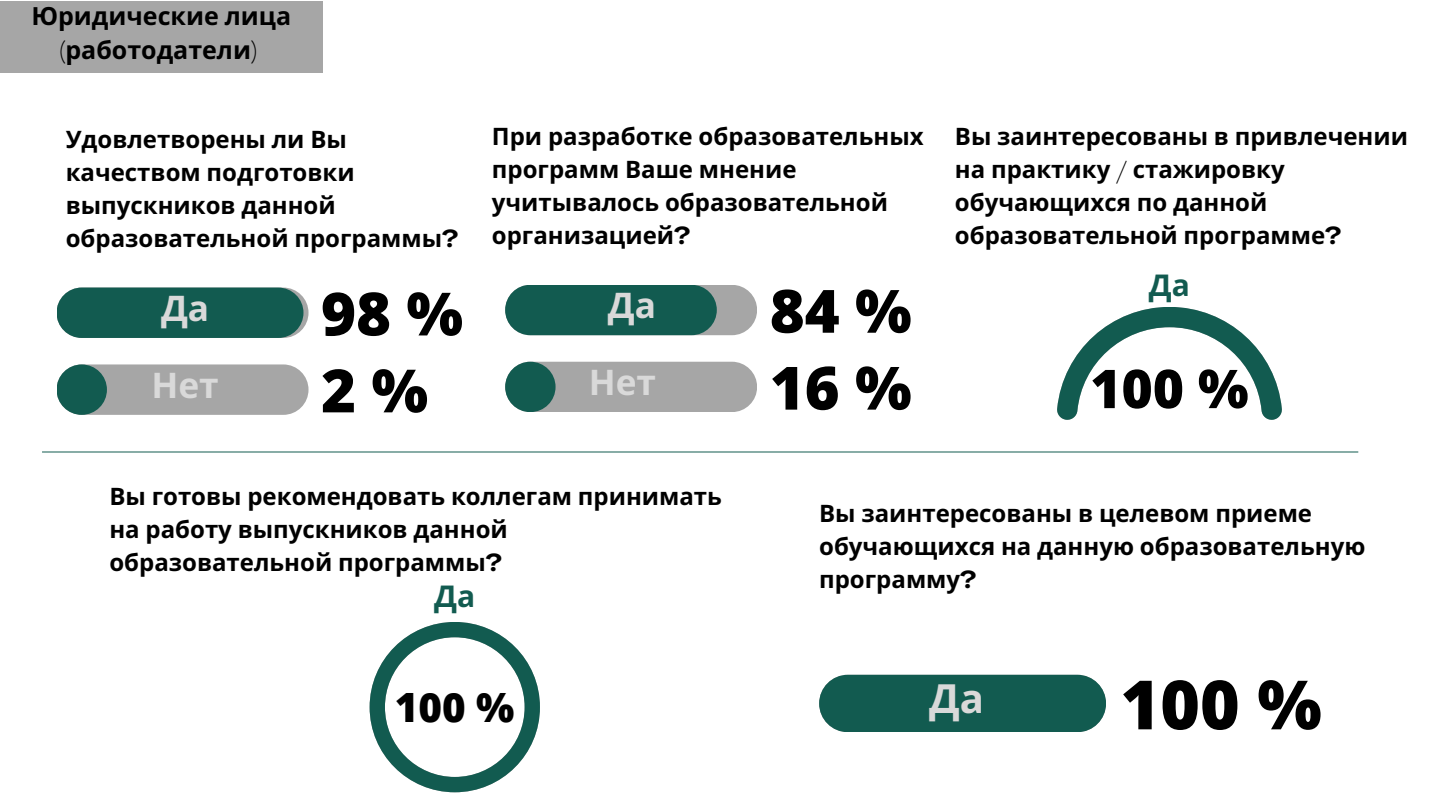
<style>
.page{position:relative;width:1440px;height:810px;background:#fff}
.page>*{position:absolute;margin:0;border:0;box-sizing:border-box;transform-origin:0 0}
.t1{font:800 68px "Open Sans";color:#000}
.t2{font:800 59.7px "Open Sans";color:#000}
.t3{font:800 53.5px "Open Sans";color:#000}
.t4{font:800 40.4px "Open Sans";color:#000}
.t5{font:700 40.2px "Noto Sans";color:#d9d9d9}
.t6{font:700 35.3px "Noto Sans";color:#d9d9d9}
.t7{font:700 30px "Noto Sans";color:#125b50}
.t8{font:700 25px/34.5px "Noto Sans";color:#000;text-align:center}
.t9{font:700 24px/33px "Noto Sans";color:#000}
.s1{font-family:"Agrandir";font-stretch:expanded}
</style>
<div class="page">
<hr style="left:42px;top:452px;width:1316px;height:1px;background:#125b50">
<div style="left:505px;top:285px;width:252px;height:50px;background:#a6a6a6;border-radius:25px"></div>
<div style="left:505px;top:285px;width:212px;height:50px;background:#125b50;border-radius:25px"></div>
<div style="left:505px;top:362px;width:252px;height:50px;background:#a6a6a6;border-radius:25px"></div>
<div style="left:505px;top:362px;width:51px;height:50px;background:#125b50;border-radius:50%"></div>
<svg style="left:370px;top:622px;width:170px;height:170px"></svg>
<svg style="left:1057px;top:307px;width:225px;height:113px"></svg>
<div style="left:819px;top:675px;width:287px;height:57px;background:#125b50;border-radius:29px"></div>
<svg style="left:57px;top:288px;width:252px;height:50px"></svg>
<div style="left:57px;top:288px;width:246px;height:50px;background:#125b50;border-radius:25px"></div>
<div style="left:57px;top:364px;width:252px;height:51px;background:#a6a6a6;border-radius:25px"></div>
<div style="left:57px;top:364px;width:50px;height:51px;background:#125b50;border-radius:50%"></div>
<div style="left:0;top:1px;width:323px;height:71px;background:#a6a6a6"></div>
<p class="t8" style="left:31px;top:-2px;width:261px">Юридические лица <span class="s1">(</span>работодатели<span class="s1">)</span></p>
<p class="t9" style="left:66px;top:122px;width:394px">Удовлетворены ли Вы качеством подготовки выпускников данной образовательной программы<span class="s1">?</span></p>
<p class="t6" style="left:161px;top:283px;width:50px">Да</p>
<p class="t6" style="left:151px;top:360px;width:69px">Нет</p>
<p class="t2" style="left:321px;top:272px;width:143px">98 %</p>
<p class="t2" style="left:321px;top:349px;width:109px">2 %</p>
<p class="t9" style="left:492px;top:120px;width:433px">При разработке образовательных программ Ваше мнение учитывалось образовательной организацией<span class="s1">?</span></p>
<p class="t9" style="left:955px;top:120px;width:455px">Вы заинтересованы в привлечении на практику <span class="s1">/</span> стажировку обучающихся по данной образовательной программе<span class="s1">?</span></p>
<p class="t6" style="left:608px;top:281px;width:50px">Да</p>
<p class="t6" style="left:589px;top:358px;width:69px">Нет</p>
<p class="t2" style="left:770px;top:269px;width:143px">84 %</p>
<p class="t2" style="left:770px;top:346px;width:143px">16 %</p>
<p class="t7" style="left:1149px;top:264px;width:43px">Да</p>
<p class="t3" style="left:1090px;top:351px;width:160px">100 %</p>
<p class="t9" style="left:109px;top:480px;width:614px">Вы готовы рекомендовать коллегам принимать на работу выпускников данной образовательной программы<span class="s1">?</span></p>
<p class="t7" style="left:434px;top:575px;width:43px">Да</p>
<p class="t4" style="left:395px;top:679px;width:121px">100 %</p>
<p class="t9" style="left:819px;top:496px;width:548px">Вы заинтересованы в целевом приеме обучающихся на данную образовательную программу<span class="s1">?</span></p>
<p class="t5" style="left:929px;top:670px;width:56px">Да</p>
<p class="t1" style="left:1120px;top:657px;width:203px">100 %</p>
</div>
